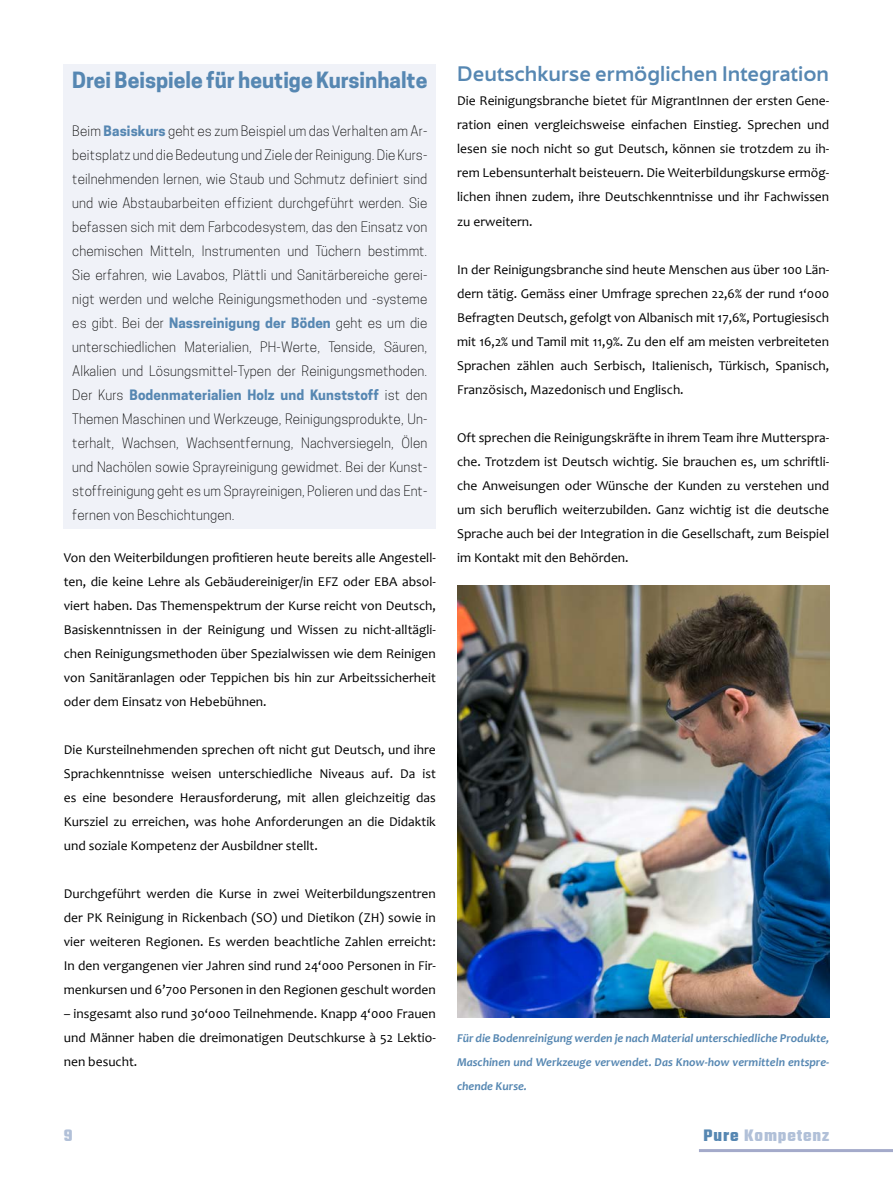
<style>
.page{position:relative;width:893px;height:1191px;background:#fff}
.page>*{position:absolute;margin:0;border:0;box-sizing:border-box;transform-origin:0 0}
.t1{font:600 21px "Avram Sans";color:#5687b2}
.t2{font:700 21px "Cooper Hewitt";color:#5687b2}
.t3{font:700 18px "Teko";letter-spacing:.05em;color:#b1c0d8}
.t4{font:13.5px/24px "Candara";color:#000;text-align:justify}
.t5{font:300 13.5px/24px "Cooper Hewitt";letter-spacing:.01em;color:#000;text-align:justify}
.t6{font:italic 700 12px/24px "Candara";color:#5687b2;text-align:justify}
.s1{font-weight:700;color:#5687b2}
.s2{color:#5687b2}
</style>
<div class="page">
<div style="left:64px;top:64px;width:372px;height:465px;background:#f0f2f8"></div>
<img style="left:457px;top:585px;width:372px;height:432px">
<hr style="left:699px;top:1149px;width:194px;height:3px;background:#a4aaca">
<h1 class="t2" style="left:72px;top:68px;width:357px">Drei Beispiele für heutige Kursinhalte</h1>
<p class="t5" style="left:72px;top:119px;width:357px">Beim <span class="s1">Basiskurs</span> geht es zum Beispiel um das Verhalten am Ar&shy;beitsplatz und die Bedeutung und Ziele der Reinigung. Die Kurs&shy;teilnehmenden lernen, wie Staub und Schmutz definiert sind und wie Abstaubarbeiten effizient durchgeführt werden. Sie befassen sich mit dem Farbcodesystem, das den Einsatz von chemischen Mitteln, Instrumenten und Tüchern bestimmt.<br>Sie erfahren, wie Lavabos, Plättli und Sanitärbereiche gerei&shy;nigt werden und welche Reinigungsmethoden und -systeme es gibt. Bei der <span class="s1">Nassreinigung der Böden</span> geht es um die unterschiedlichen Materialien, PH-Werte, Tenside, Säuren, Alkalien und Lösungsmittel-Typen der Reinigungsmethoden.<br>Der Kurs <span class="s1">Bodenmaterialien Holz und Kunststoff</span> ist den Themen Maschinen und Werkzeuge, Reinigungsprodukte, Un&shy;terhalt, Wachsen, Wachsentfernung, Nachversiegeln, Ölen und Nachölen sowie Sprayreinigung gewidmet. Bei der Kunst&shy;stoffreinigung geht es um Sprayreinigen, Polieren und das Ent&shy;fernen von Beschichtungen.</p>
<p class="t4" style="left:64px;top:545px;width:374px">Von den Weiterbildungen profitieren heute bereits alle Angestell&shy;ten, die keine Lehre als Gebäudereiniger/in EFZ oder EBA absol&shy;viert haben. Das Themenspektrum der Kurse reicht von Deutsch, Basiskenntnissen in der Reinigung und Wissen zu nicht-alltägli&shy;chen Reinigungsmethoden über Spezialwissen wie dem Reinigen von Sanitäranlagen oder Teppichen bis hin zur Arbeitssicherheit oder dem Einsatz von Hebebühnen.</p>
<p class="t4" style="left:64px;top:737px;width:374px">Die Kursteilnehmenden sprechen oft nicht gut Deutsch, und ihre Sprachkenntnisse weisen unterschiedliche Niveaus auf. Da ist es eine besondere Herausforderung, mit allen gleichzeitig das Kursziel zu erreichen, was hohe Anforderungen an die Didaktik und soziale Kompetenz der Ausbildner stellt.</p>
<p class="t4" style="left:64px;top:881px;width:374px">Durchgeführt werden die Kurse in zwei Weiterbildungszentren der PK Reinigung in Rickenbach (SO) und Dietikon (ZH) sowie in vier weiteren Regionen. Es werden beachtliche Zahlen erreicht:<br>In den vergangenen vier Jahren sind rund 24‘000 Personen in Fir&shy;menkursen und 6’700 Personen in den Regionen geschult worden</p>
<p class="t4" style="left:64px;top:1001px;width:374px">– insgesamt also rund 30‘000 Teilnehmende. Knapp 4‘000 Frauen und Männer haben die dreimonatigen Deutschkurse à 52 Lektio&shy;nen besucht.</p>
<h1 class="t1" style="left:457px;top:62px;width:374px">Deutschkurse ermöglichen Integration</h1>
<p class="t4" style="left:457px;top:89px;width:374px">Die Reinigungsbranche bietet für MigrantInnen der ersten Gene&shy;ration einen vergleichsweise einfachen Einstieg. Sprechen und lesen sie noch nicht so gut Deutsch, können sie trotzdem zu ih&shy;rem Lebensunterhalt beisteuern. Die Weiterbildungskurse ermög&shy;lichen ihnen zudem, ihre Deutschkenntnisse und ihr Fachwissen zu erweitern.</p>
<p class="t4" style="left:457px;top:257px;width:374px">In der Reinigungsbranche sind heute Menschen aus über 100 Län&shy;dern tätig. Gemäss einer Umfrage sprechen 22,6% der rund 1‘000<br>Befragten Deutsch, gefolgt von Albanisch mit 17,6%, Portugiesisch mit 16,2% und Tamil mit 11,9%. Zu den elf am meisten verbreiteten Sprachen zählen auch Serbisch, Italienisch, Türkisch, Spanisch, Französisch, Mazedonisch und Englisch.</p>
<p class="t4" style="left:457px;top:425px;width:374px">Oft sprechen die Reinigungskräfte in ihrem Team ihre Mutterspra&shy;che. Trotzdem ist Deutsch wichtig. Sie brauchen es, um schriftli&shy;che Anweisungen oder Wünsche der Kunden zu verstehen und um sich beruflich weiterzubilden. Ganz wichtig ist die deutsche Sprache auch bei der Integration in die Gesellschaft, zum Beispiel im Kontakt mit den Behörden.</p>
<p class="t6" style="left:457px;top:1025px;width:374px">Für die Bodenreinigung werden je nach Material unterschiedliche Produkte, Maschinen und Werkzeuge verwendet. Das Know-how vermitteln entspre&shy;chende Kurse.</p>
<h2 class="t3" style="left:64px;top:1123px;width:10px">9</h2>
<h2 class="t3" style="left:704px;top:1123px;width:127px"><span class="s2">Pure</span> Kompetenz</h2>
</div>
